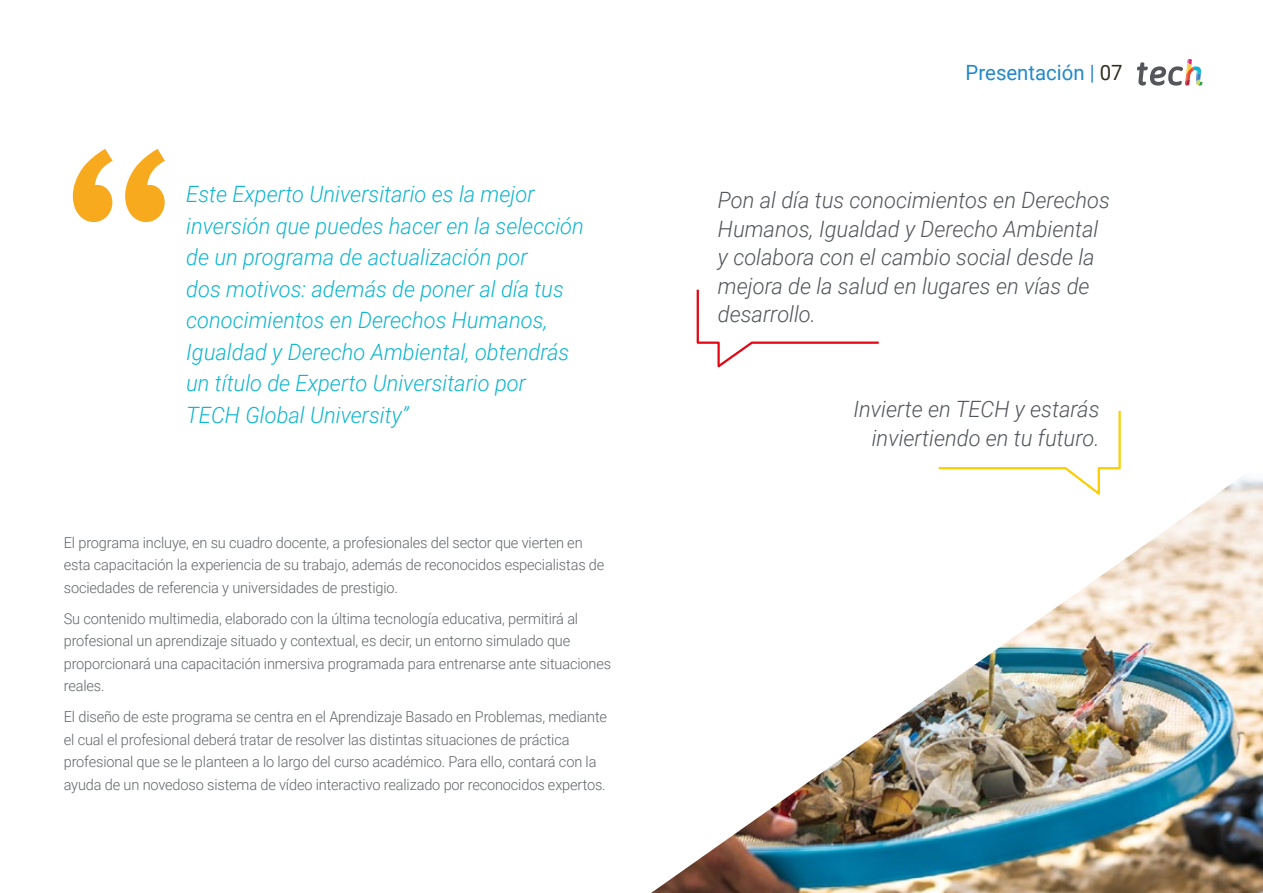
<style>
.page{position:relative;width:1263px;height:893px;background:#fff}
.page>*{position:absolute;margin:0;border:0;box-sizing:border-box;transform-origin:0 0}
.t1{font:italic 300 22.5px/31.5px "Roboto";color:#0fb6cf}
.t2{font:italic 300 22.5px/28.5px "Roboto";color:#52555b;text-align:right}
.t3{font:21px "Roboto";color:#2488c9}
.t4{font:300 15px/22.5px "Roboto";letter-spacing:-.01em;color:#61646a}
.s1{color:#312e20}
</style>
<div class="page">
<svg style="left:73px;top:149px;width:92px;height:73px"></svg>
<svg style="left:1118px;top:410px;width:3px;height:51px"></svg>
<img style="left:651px;top:461px;width:612px;height:432px">
<svg style="left:696px;top:289px;width:183px;height:79px"></svg>
<svg style="left:1137px;top:59px;width:65px;height:27px"></svg>
<p class="t1" style="left:186px;top:178px;width:399px">Este Experto Universitario es la mejor inversión que puedes hacer en la selección de un programa de actualización por<br>dos motivos: además de poner al día tus conocimientos en Derechos Humanos, Igualdad y Derecho Ambiental, obtendrás un título de Experto Universitario por TECH Global University”</p>
<p class="t4" style="left:64px;top:531px;width:542px">El programa incluye, en su cuadro docente, a profesionales del sector que vierten en esta capacitación la experiencia de su trabajo, además de reconocidos especialistas de sociedades de referencia y universidades de prestigio.</p>
<p class="t4" style="left:64px;top:607px;width:549px">Su contenido multimedia, elaborado con la última tecnología educativa, permitirá al profesional un aprendizaje situado y contextual, es decir, un entorno simulado que proporcionará una capacitación inmersiva programada para entrenarse ante situaciones reales.</p>
<p class="t4" style="left:64px;top:705px;width:545px">El diseño de este programa se centra en el Aprendizaje Basado en Problemas, mediante el cual el profesional deberá tratar de resolver las distintas situaciones de práctica profesional que se le planteen a lo largo del curso académico. Para ello, contará con la ayuda de un novedoso sistema de vídeo interactivo realizado por reconocidos expertos.</p>
<h2 class="t3" style="left:966px;top:57px;width:159px">Presentación | <span class="s1">07</span></h2>
<h1 class="t2" style="left:718px;top:185px;width:394px;text-align:left">Pon al día tus conocimientos en Derechos Humanos, Igualdad y Derecho Ambiental y colabora con el cambio social desde la mejora de la salud en lugares en vías de desarrollo.</h1>
<h1 class="t2" style="left:853px;top:394px;width:248px">Invierte en TECH y estarás inviertiendo en tu futuro.</h1>
</div>
